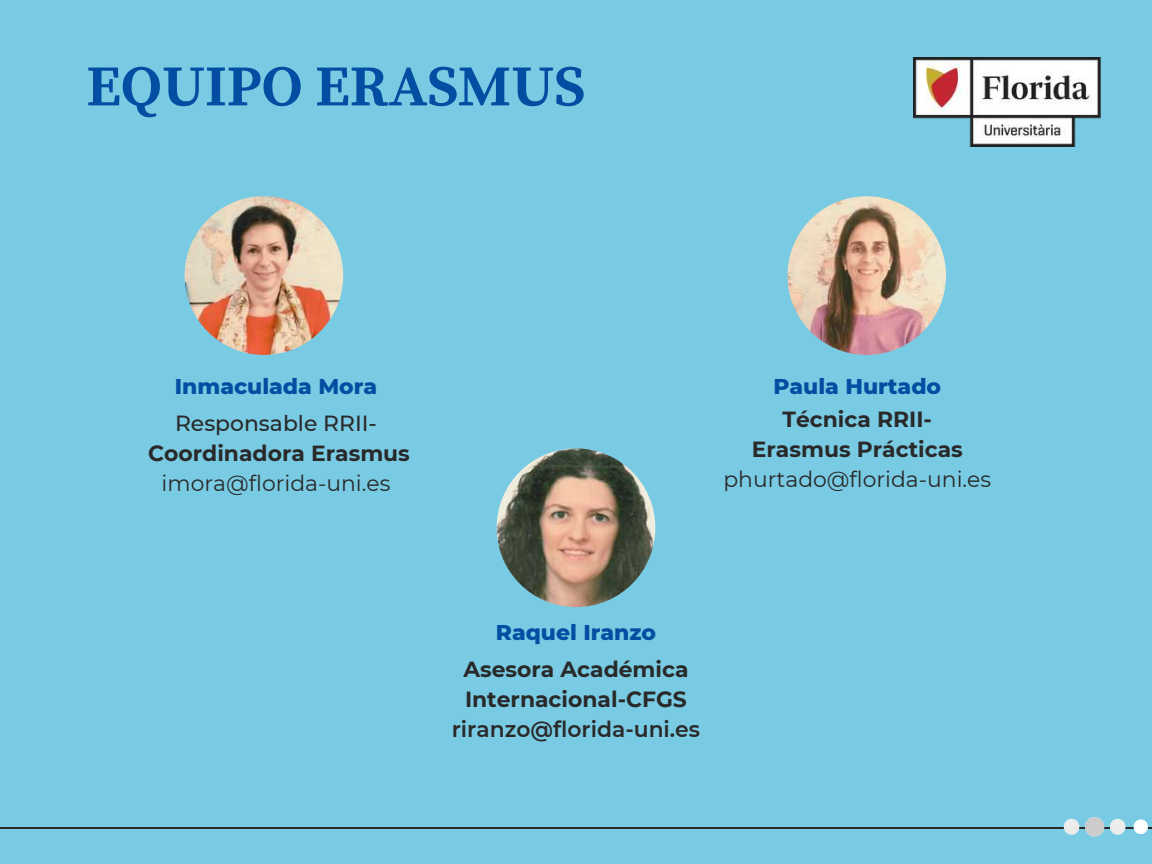
<style>
.page{position:relative;width:1152px;height:864px;background:#79cae3}
.page>*{position:absolute;margin:0;border:0;box-sizing:border-box;transform-origin:0 0}
.t1{font:700 57.75px "Source Serif Pro";color:#034ea2}
.t2{font:700 21.9px/30.3px "Montserrat";color:#292929;text-align:center}
.t3{font:21.9px "Montserrat";color:#292929}
.t4{font:800 21.9px "Montserrat";color:#034ea2}
.t5{font:600 21.9px "Montserrat";color:#292929}
.t6{font:500 21.9px "Montserrat";color:#292929}
</style>
<div class="page">
<img style="left:185px;top:196px;width:158px;height:159px;border-radius:50%">
<img style="left:787px;top:196px;width:159px;height:159px;border-radius:50%">
<hr style="left:0;top:828px;width:1152px;height:1px;background:#292929">
<img style="left:1060px;top:817px;width:92px;height:20px">
<img style="left:497px;top:448px;width:158px;height:159px;border-radius:50%">
<img style="left:914px;top:58px;width:186px;height:89px">
<h1 class="t1" style="left:86px;top:52px;width:500px">EQUIPO ERASMUS</h1>
<p class="t4" style="left:175px;top:373px;width:204px">Inmaculada Mora</p>
<p class="t6" style="left:175px;top:409px;width:203px">Responsable RRII-</p>
<p class="t2" style="left:148px;top:438px;width:263px">Coordinadora Erasmus</p>
<p class="t3" style="left:162px;top:470px;width:230px">imora@florida-uni.es</p>
<p class="t4" style="left:773px;top:373px;width:169px">Paula Hurtado</p>
<p class="t2" style="left:752px;top:404px;width:212px">Técnica RRII-<br>Erasmus Prácticas</p>
<p class="t3" style="left:723px;top:466px;width:269px">phurtado@florida-uni.es</p>
<p class="t4" style="left:496px;top:619px;width:162px">Raquel Iranzo</p>
<p class="t2" style="left:463px;top:654px;width:227px;text-align:left">Asesora Académica<br>Internacional-CFGS</p>
<p class="t5" style="left:452px;top:716px;width:250px">riranzo@florida-uni.es</p>
</div>
